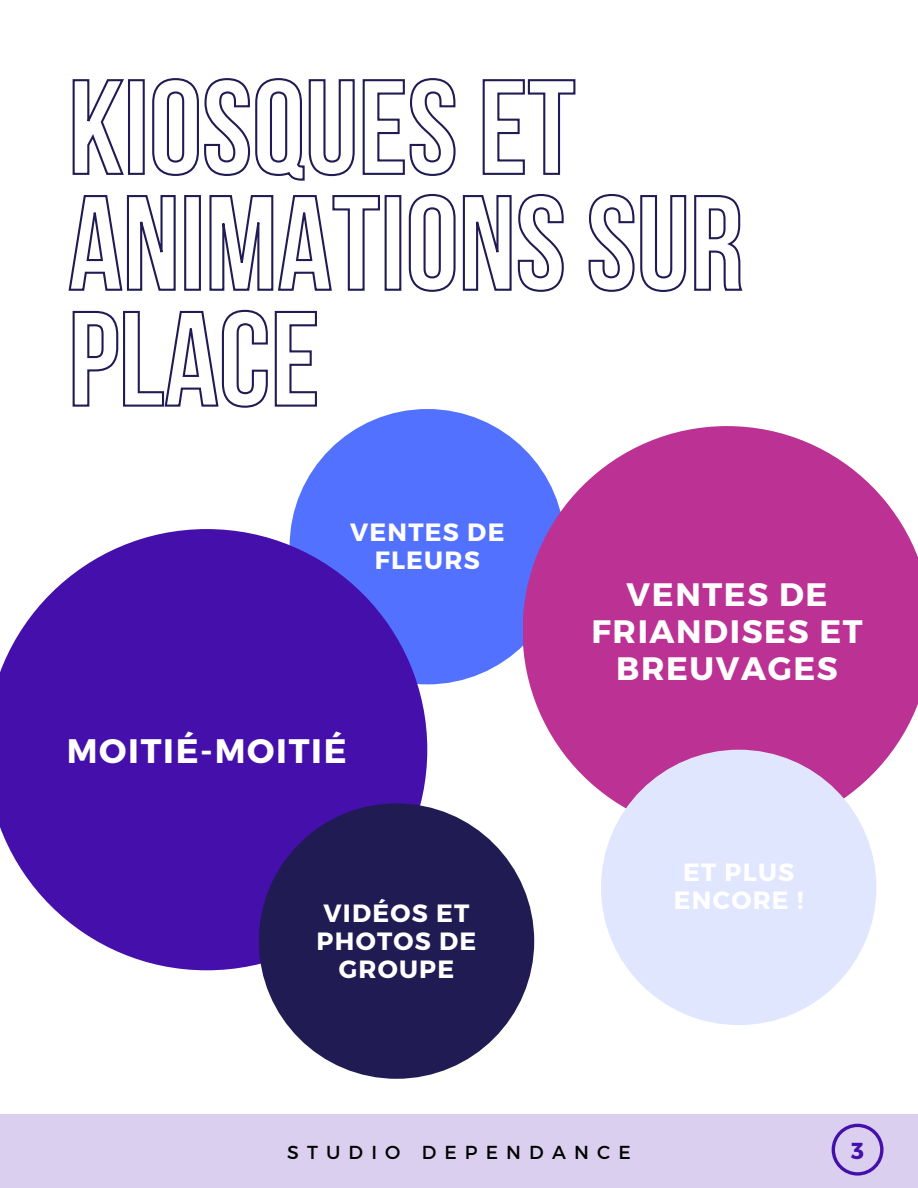
<style>
.page{position:relative;width:918px;height:1188px;background:#fff}
.page>*{position:absolute;margin:0;border:0;box-sizing:border-box;transform-origin:0 0}
.t1{font:700 33.9px "Montserrat";letter-spacing:.05em;color:#fff}
.t2{font:700 32.4px/37.2px "Montserrat";letter-spacing:.05em;color:#fff;text-align:center}
.t3{font:700 24.9px/28.2px "Montserrat";letter-spacing:.05em;color:#fff;text-align:center}
.t4{font:700 23.1px "Montserrat";color:#440fab}
.t5{font:18.75px "Montserrat";letter-spacing:.435em;color:#000}
</style>
<div class="page">
<div style="left:290px;top:409px;width:275px;height:275px;background:#5271ff;border-radius:50%"></div>
<svg style="left:72px;top:78px;width:504px;height:103px"></svg>
<svg style="left:68px;top:194px;width:675px;height:98px"></svg>
<svg style="left:72px;top:309px;width:245px;height:99px"></svg>
<svg style="left:523px;top:426px;width:395px;height:409px;fill:#bb3294"></svg>
<svg style="left:0;top:529px;width:427px;height:441px;fill:#440fab"></svg>
<div style="left:259px;top:803px;width:275px;height:276px;background:#201b52;border-radius:50%"></div>
<div style="left:601px;top:750px;width:275px;height:275px;background:#e1e6ff;border-radius:50%"></div>
<div style="left:0;top:1115px;width:918px;height:73px;background:#dacfee"></div>
<svg style="left:832px;top:1124px;width:51px;height:51px"></svg>
<p class="t3" style="left:350px;top:516px;width:156px">VENTES DE<br>FLEURS</p>
<p class="t1" style="left:67px;top:729px;width:281px">MOITIÉ-MOITIÉ</p>
<p class="t3" style="left:317px;top:897px;width:161px">VIDÉOS ET<br>PHOTOS DE<br>GROUPE</p>
<p class="t2" style="left:591px;top:574px;width:273px">VENTES DE<br>FRIANDISES ET<br>BREUVAGES</p>
<p class="t3" style="left:674px;top:857px;width:131px">ET PLUS<br>ENCORE !</p>
<p class="t5" style="left:287px;top:1140px;width:345px">STUDIO DEPENDANCE</p>
<p class="t4" style="left:851px;top:1136px;width:14px">3</p>
</div>
